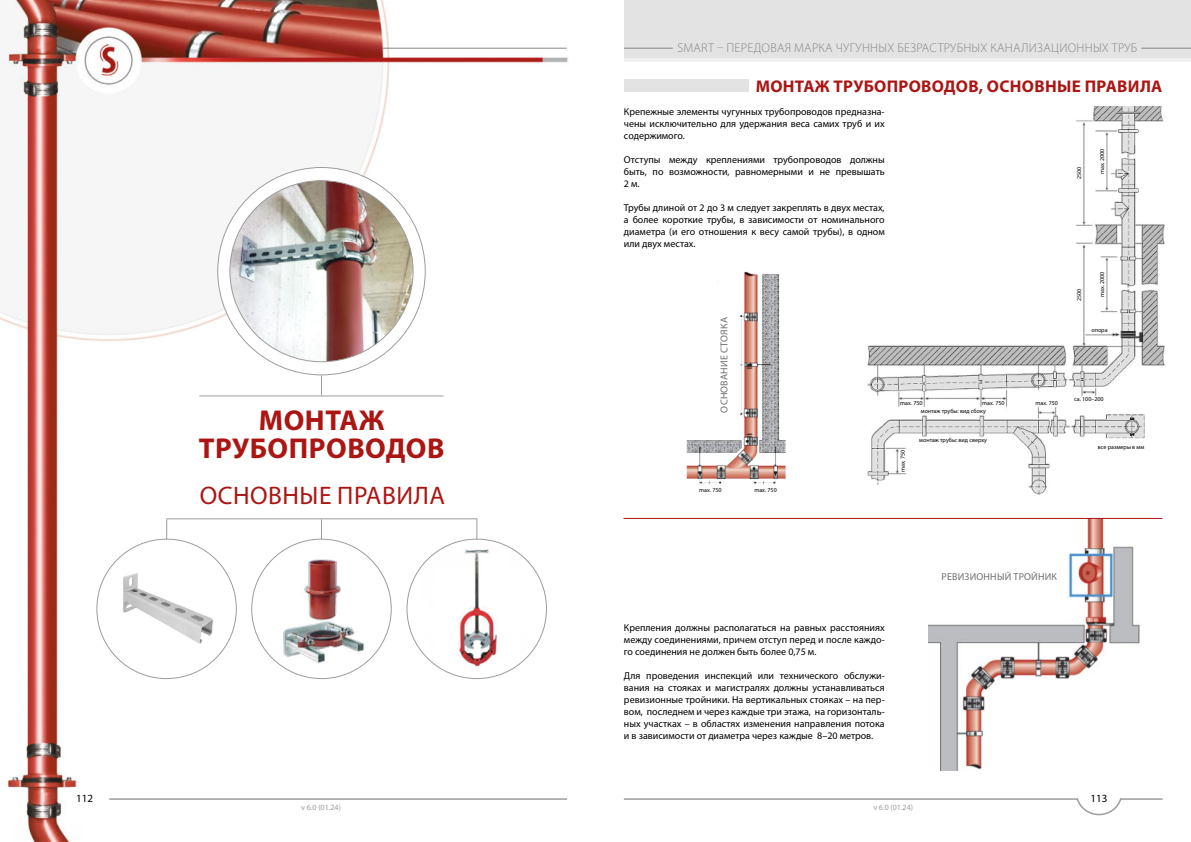
<style>
.page{position:relative;width:1191px;height:842px;background:#fff}
.page>*{position:absolute;margin:0;border:0;box-sizing:border-box;transform-origin:0 0}
.t1{font:700 28.8px/28px "Myriad Pro";letter-spacing:.02em;color:#ab1613;text-align:center}
.t2{font:25.5px "Myriad Pro";letter-spacing:.02em;color:#ab1613}
.t3{font:700 17px "Myriad Pro";letter-spacing:.02em;color:#ab1613}
.t4{font:300 12.7px "Myriad Pro";letter-spacing:.02em;color:#878786}
.t5{font:11px "Myriad Pro";color:#000}
.t6{font:10px/12px "Myriad Pro";color:#000;text-align:justify}
.t7{font:10px "Myriad Pro";letter-spacing:.02em;color:#706f6f}
.t8{font:8px "Myriad Pro";color:#9d9d9c}
.t9{font:6px "Myriad Pro";color:#000}
</style>
<div class="page">
<img style="left:0;top:0;width:568px;height:842px">
<hr style="left:1120px;top:798px;width:42px;height:2px;background:#9d9d9c">
<hr style="left:624px;top:798px;width:454px;height:2px;background:#9d9d9c">
<hr style="left:109px;top:798px;width:458px;height:2px;background:#9d9d9c">
<svg style="left:1075px;top:798px;width:47px;height:18px"></svg>
<hr style="left:383px;top:48px;width:184px;height:1px;background:#878786">
<div style="left:624px;top:0;width:567px;height:62px;background:#e4e3e3"></div>
<hr style="left:624px;top:48px;width:49px;height:1px;background:#878786">
<hr style="left:1141px;top:48px;width:50px;height:1px;background:#878786">
<hr style="left:624px;top:58px;width:567px;height:4px;background:#f1f0f0">
<hr style="left:199px;top:395px;width:244px;height:1px;background:#9d9d9c">
<div style="left:218px;top:167px;width:207px;height:208px;background:#fff;border-radius:50%"></div>
<img style="left:230px;top:181px;width:183px;height:181px">
<svg style="left:321px;top:375px;width:1px;height:20px"></svg>
<hr style="left:166px;top:518px;width:311px;height:1px;background:#9d9d9c">
<div style="left:252px;top:539px;width:139px;height:140px;background:#fff;border-radius:50%"></div>
<img style="left:272px;top:554px;width:101px;height:113px">
<svg style="left:321px;top:519px;width:1px;height:20px"></svg>
<div style="left:407px;top:539px;width:139px;height:140px;background:#fff;border-radius:50%"></div>
<img style="left:417px;top:548px;width:122px;height:122px">
<svg style="left:476px;top:518px;width:1px;height:21px"></svg>
<div style="left:97px;top:539px;width:139px;height:140px;background:#fff;border-radius:50%"></div>
<img style="left:97px;top:568px;width:135px;height:84px">
<svg style="left:166px;top:519px;width:1px;height:20px"></svg>
<div style="left:624px;top:80px;width:124px;height:12px;background:#e4e3e3"></div>
<img style="left:686px;top:271px;width:100px;height:214px">
<img style="left:928px;top:519px;width:212px;height:251px">
<hr style="left:623px;top:518px;width:539px;height:1px;background:#ab1613">
<img style="left:867px;top:106px;width:298px;height:389px">
<p class="t4" style="left:677px;top:43px;width:461px">SMART – ПЕРЕДОВАЯ МАРКА ЧУГУННЫХ БЕЗРАСТРУБНЫХ КАНАЛИЗАЦИОННЫХ ТРУБ</p>
<h3 class="t3" style="left:755px;top:78px;width:408px">МОНТАЖ ТРУБОПРОВОДОВ, ОСНОВНЫЕ ПРАВИЛА</h3>
<p class="t6" style="left:624px;top:106px;width:262px">Крепежные элементы чугунных трубопроводов предназна&shy;чены исключительно для удержания веса самих труб и их содержимого.</p>
<p class="t6" style="left:624px;top:154px;width:262px">Отступы между креплениями трубопроводов должны быть, по возможности, равномерными и не превышать 2 м.</p>
<p class="t6" style="left:624px;top:202px;width:262px">Трубы длиной от 2 до 3 м следует закреплять в двух местах, а более короткие трубы, в зависимости от номинального диаметра (и его отношения к весу самой трубы), в одном или двух местах.</p>
<p class="t9" style="left:1099px;top:174px;width:27px;rotate:-90deg">max. 2000</p>
<p class="t9" style="left:1076px;top:179px;width:14px;rotate:-90deg">2500</p>
<h1 class="t1" style="left:199px;top:407px;width:247px">МОНТАЖ<br>ТРУБОПРОВОДОВ</h1>
<h2 class="t2" style="left:200px;top:484px;width:247px">ОСНОВНЫЕ ПРАВИЛА</h2>
<p class="t7" style="left:719px;top:413px;width:97px;rotate:-90deg">ОСНОВАНИЕ СТОЯКА</p>
<p class="t9" style="left:699px;top:487px;width:24px">max. 750</p>
<p class="t9" style="left:754px;top:487px;width:24px">max. 750</p>
<p class="t9" style="left:1076px;top:301px;width:14px;rotate:-90deg">2500</p>
<p class="t9" style="left:1099px;top:297px;width:27px;rotate:-90deg">max. 2000</p>
<p class="t9" style="left:1091px;top:327px;width:18px">опора</p>
<p class="t9" style="left:900px;top:400px;width:24px">max. 750</p>
<p class="t9" style="left:1035px;top:400px;width:24px">max. 750</p>
<p class="t9" style="left:982px;top:400px;width:24px">max. 750</p>
<p class="t9" style="left:1074px;top:396px;width:31px">са. 100–200</p>
<p class="t9" style="left:920px;top:408px;width:66px">монтаж трубы: вид сбоку</p>
<p class="t9" style="left:919px;top:437px;width:69px">монтаж трубы: вид сверху</p>
<p class="t9" style="left:899px;top:472px;width:24px;rotate:-90deg">max. 750</p>
<p class="t9" style="left:1097px;top:444px;width:48px">все размеры в мм</p>
<p class="t6" style="left:624px;top:622px;width:262px">Крепления должны располагаться на равных расстояниях между соединениями, причем отступ перед и после каждо&shy;го соединения не должен быть более 0,75 м.</p>
<p class="t6" style="left:624px;top:670px;width:262px">Для проведения инспекций или технического обслужи&shy;вания на стояках и магистралях должны устанавливаться ревизионные тройники. На вертикальных стояках – на пер&shy;вом, последнем и через каждые три этажа, на горизонталь&shy;ных участках – в областях изменения направления потока и в зависимости от диаметра через каждые 8–20 метров.</p>
<p class="t7" style="left:941px;top:572px;width:117px">РЕВИЗИОННЫЙ ТРОЙНИК</p>
<p class="t5" style="left:76px;top:793px;width:18px">112</p>
<p class="t5" style="left:1090px;top:793px;width:18px">113</p>
<p class="t8" style="left:301px;top:804px;width:41px">v 6.0 (01.24)</p>
<p class="t8" style="left:873px;top:804px;width:41px">v 6.0 (01.24)</p>
</div>
